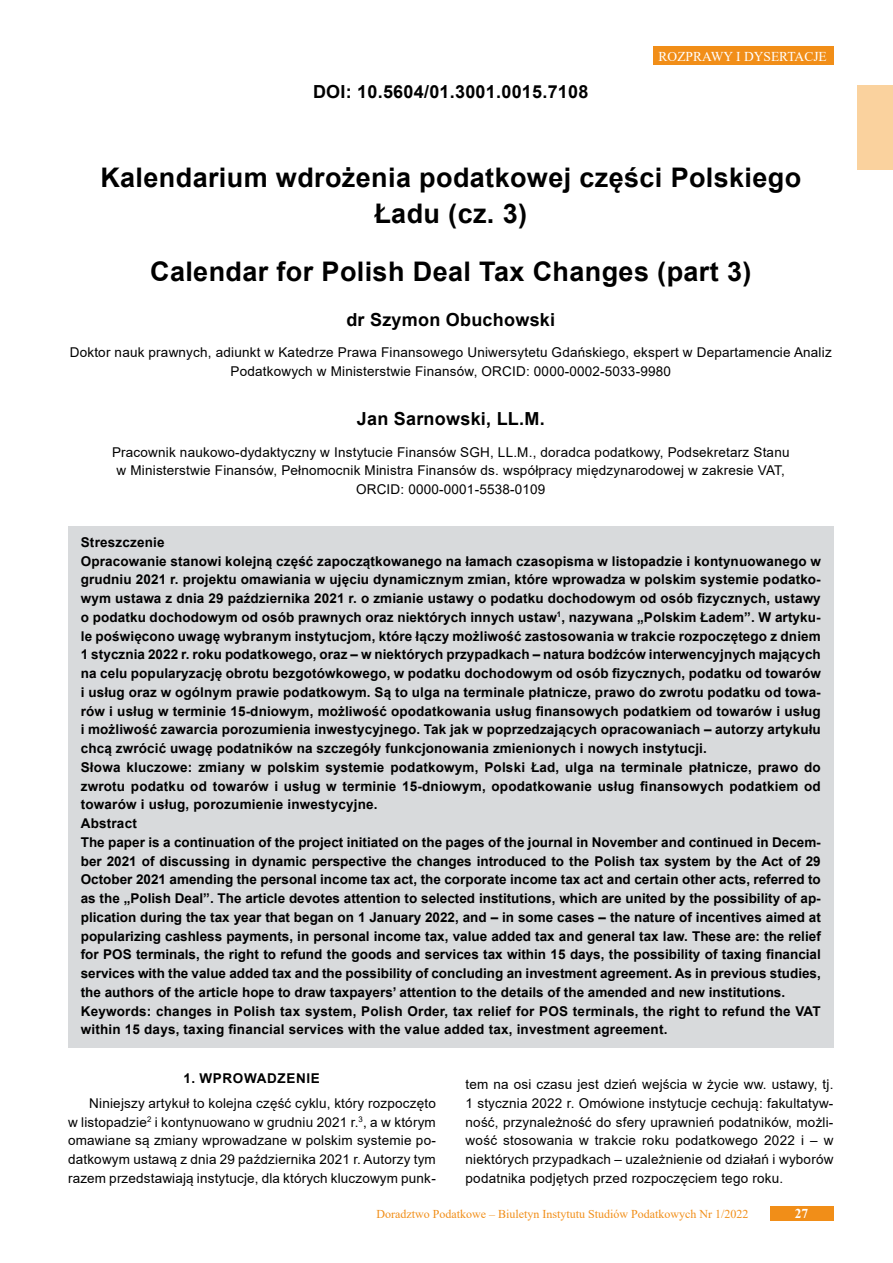
<style>
.page{position:relative;width:893px;height:1263px;background:#fff}
.page>*{position:absolute;margin:0;border:0;box-sizing:border-box;transform-origin:0 0}
.tytul{font:700 27px/36px "Arial";letter-spacing:.015em;color:#000;text-align:center}
.autor1{font:700 18px "Arial";letter-spacing:.015em;color:#000}
.doi{font:700 18px "Arial";letter-spacing:.015em;color:#000}
.lead{font:700 13.5px/18.8px "Arial";letter-spacing:.015em;color:#000;text-align:justify}
.tekst{font:13.5px/18.8px "Arial";letter-spacing:.015em;color:#000;text-align:justify}
.inf_o_autorze{font:13.5px/18.8px "Arial";letter-spacing:.015em;color:#000;text-align:center}
.t1{font:13.5px "Times New Roman";color:#fff}
.Srodtytul{font:700 13.5px "Arial";letter-spacing:.05em;color:#000}
.t2{font:700 13.5px "Times New Roman";color:#fff}
.t3{font:12px "Times New Roman";color:#f18e18}
</style>
<div class="page">
<div style="left:770px;top:1205px;width:63px;height:15px;background:#f18e18"></div>
<div style="left:653px;top:46px;width:180px;height:19px;background:#f18e18"></div>
<div style="left:857px;top:85px;width:36px;height:85px;background:#fad29e"></div>
<div style="left:68px;top:526px;width:765px;height:34px;background:#d8dadc"></div>
<div style="left:68px;top:545px;width:765px;height:222px;background:#d8dadc"></div>
<div style="left:68px;top:751px;width:765px;height:72px;background:#d8dadc"></div>
<div style="left:68px;top:808px;width:765px;height:34px;background:#d8dadc"></div>
<div style="left:68px;top:826px;width:765px;height:184px;background:#d8dadc"></div>
<div style="left:68px;top:995px;width:765px;height:53px;background:#d8dadc"></div>
<p class="doi" style="left:313px;top:79px;width:277px">DOI: 10.5604/01.3001.0015.7108</p>
<p class="t1" style="left:659px;top:47px;width:170px">ROZPRAWY I DYSERTACJE</p>
<p class="tytul" style="left:100px;top:160px;width:702px">Kalendarium wdrożenia podatkowej części Polskiego<br>Ładu (cz. 3)</p>
<p class="tytul" style="left:150px;top:253px;width:603px">Calendar for Polish Deal Tax Changes (part 3)</p>
<p class="autor1" style="left:346px;top:307px;width:210px">dr Szymon Obuchowski</p>
<p class="inf_o_autorze" style="left:70px;top:343px;width:763px">Doktor nauk prawnych, adiunkt w Katedrze Prawa Finansowego Uniwersytetu Gdańskiego, ekspert w Departamencie Analiz<br>Podatkowych w Ministerstwie Finansów, ORCID: 0000-0002-5033-9980</p>
<p class="autor1" style="left:357px;top:406px;width:189px">Jan Sarnowski, LL.M.</p>
<p class="inf_o_autorze" style="left:112px;top:442px;width:679px">Pracownik naukowo-dydaktyczny w Instytucie Finansów SGH, LL.M., doradca podatkowy, Podsekretarz Stanu w Ministerstwie Finansów, Pełnomocnik Ministra Finansów ds. współpracy międzynarodowej w zakresie VAT,<br>ORCID: 0000-0001-5538-0109</p>
<p class="lead" style="left:81px;top:533px;width:85px">Streszczenie</p>
<p class="lead" style="left:81px;top:552px;width:742px">Opracowanie stanowi kolejną część zapoczątkowanego na łamach czasopisma w listopadzie i kontynuowanego w grudniu 2021 r. projektu omawiania w ujęciu dynamicznym zmian, które wprowadza w polskim systemie podatko&shy;wym ustawa z dnia 29 października 2021 r. o zmianie ustawy o podatku dochodowym od osób fizycznych, ustawy o podatku dochodowym od osób prawnych oraz niektórych innych ustaw<sup>1</sup>, nazywana „Polskim Ładem”. W artyku&shy;le poświęcono uwagę wybranym instytucjom, które łączy możliwość zastosowania w trakcie rozpoczętego z dniem 1 stycznia 2022 r. roku podatkowego, oraz – w niektórych przypadkach – natura bodźców interwencyjnych mających na celu popularyzację obrotu bezgotówkowego, w podatku dochodowym od osób fizycznych, podatku od towarów i usług oraz w ogólnym prawie podatkowym. Są to ulga na terminale płatnicze, prawo do zwrotu podatku od towa&shy;rów i usług w terminie 15-dniowym, możliwość opodatkowania usług finansowych podatkiem od towarów i usług i możliwość zawarcia porozumienia inwestycyjnego. Tak jak w poprzedzających opracowaniach – autorzy artykułu chcą zwrócić uwagę podatników na szczegóły funkcjonowania zmienionych i nowych instytucji.</p>
<p class="lead" style="left:81px;top:758px;width:742px">Słowa kluczowe: zmiany w polskim systemie podatkowym, Polski Ład, ulga na terminale płatnicze, prawo do zwrotu podatku od towarów i usług w terminie 15-dniowym, opodatkowanie usług finansowych podatkiem od towarów i usług, porozumienie inwestycyjne.</p>
<p class="lead" style="left:81px;top:814px;width:58px">Abstract</p>
<p class="lead" style="left:81px;top:833px;width:742px">The paper is a continuation of the project initiated on the pages of the journal in November and continued in Decem&shy;ber 2021 of discussing in dynamic perspective the changes introduced to the Polish tax system by the Act of 29<br>October 2021 amending the personal income tax act, the corporate income tax act and certain other acts, referred to as the „Polish Deal”. The article devotes attention to selected institutions, which are united by the possibility of ap&shy;plication during the tax year that began on 1 January 2022, and – in some cases – the nature of incentives aimed at popularizing cashless payments, in personal income tax, value added tax and general tax law. These are: the relief for POS terminals, the right to refund the goods and services tax within 15 days, the possibility of taxing financial services with the value added tax and the possibility of concluding an investment agreement. As in previous studies, the authors of the article hope to draw taxpayers’ attention to the details of the amended and new institutions.</p>
<p class="lead" style="left:81px;top:1002px;width:741px">Keywords: changes in Polish tax system, Polish Order, tax relief for POS terminals, the right to refund the VAT within 15 days, taxing financial services with the value added tax, investment agreement.</p>
<p class="Srodtytul" style="left:184px;top:1069px;width:138px">1. WPROWADZENIE</p>
<p class="tekst" style="left:68px;top:1094px;width:369px;text-indent:21px">Niniejszy artykuł to kolejna część cyklu, który rozpoczęto w listopadzie<sup>2</sup> i kontynuowano w grudniu 2021 r.<sup>3</sup>, a w którym omawiane są zmiany wprowadzane w polskim systemie po&shy;datkowym ustawą z dnia 29 października 2021 r. Autorzy tym razem przedstawiają instytucje, dla których kluczowym punk-</p>
<p class="tekst" style="left:466px;top:1075px;width:369px">tem na osi czasu jest dzień wejścia w życie ww. ustawy, tj.<br>1 stycznia 2022 r. Omówione instytucje cechują: fakultatyw&shy;ność, przynależność do sfery uprawnień podatników, możli&shy;wość stosowania w trakcie roku podatkowego 2022 i – w niektórych przypadkach – uzależnienie od działań i wyborów podatnika podjętych przed rozpoczęciem tego roku.</p>
<p class="t3" style="left:376px;top:1205px;width:373px">Doradztwo Podatkowe – Biuletyn Instytutu Studiów Podatkowych Nr 1/2022</p>
<p class="t2" style="left:795px;top:1204px;width:15px">27</p>
</div>
